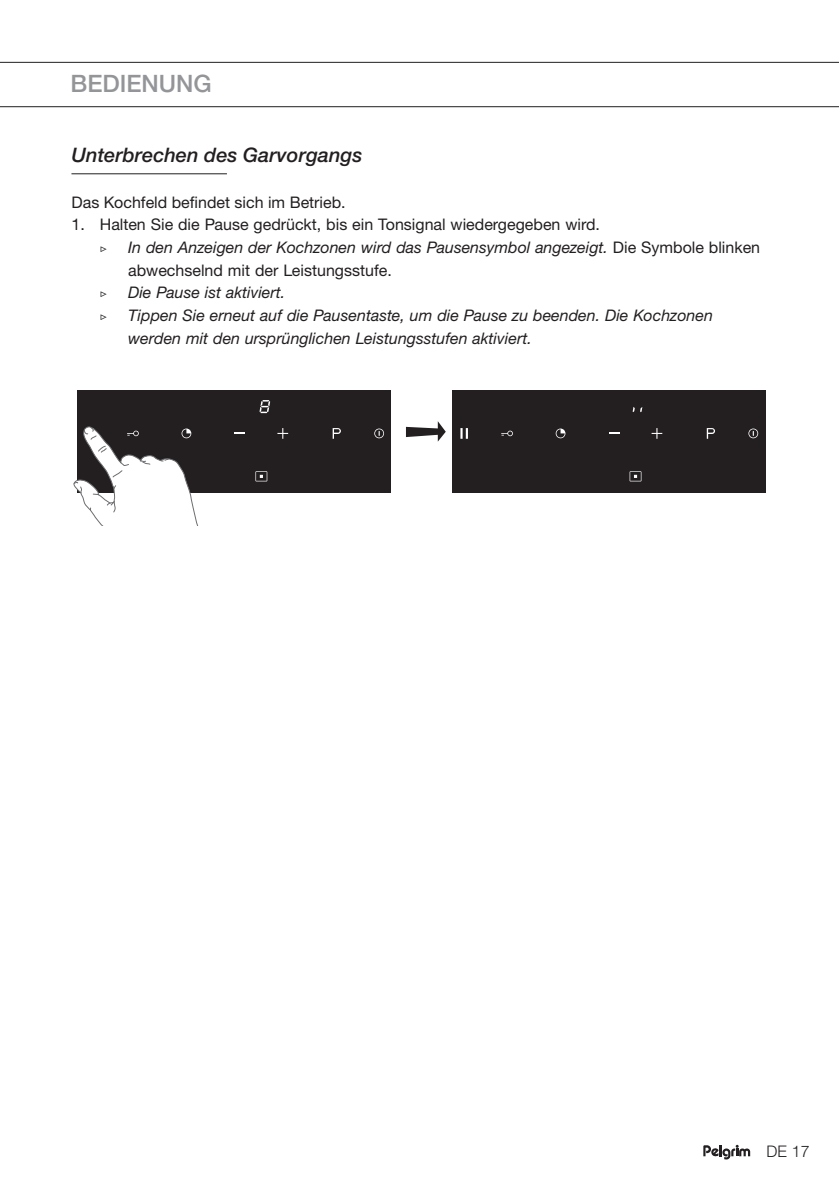
<style>
.page{position:relative;width:839px;height:1192px;background:#fff}
.page>*{position:absolute;margin:0;border:0;box-sizing:border-box;transform-origin:0 0}
.t1{font:500 24px "Helvetica Neue LTW1 G";color:#939598}
.t2{font:italic 500 20px "Helvetica Neue LTW1 G";color:#231f20}
.t3{font:italic 16px/22.6px "Helvetica Neue LTW1 G";color:#231f20}
.t4{font:16px "Helvetica Neue LTW1 G";color:#231f20}
.t5{font:300 16px "Helvetica Neue";color:#231f20}
.t6{font:16px "Garamond Premr Pro";color:#231f20}
.s1{font-style:normal}
</style>
<div class="page">
<hr style="left:0;top:62px;width:839px;height:1px;background:#231f20">
<hr style="left:0;top:106px;width:839px;height:1px;background:#231f20">
<svg style="left:703px;top:1145px;width:47px;height:14px"></svg>
<hr style="left:71px;top:173px;width:156px;height:1px;background:#231f20">
<div style="left:77px;top:390px;width:313px;height:102px;background:#231f20"></div>
<div style="left:452px;top:390px;width:314px;height:102px;background:#231f20"></div>
<svg style="left:260px;top:400px;width:10px;height:13px"></svg>
<svg style="left:633px;top:407px;width:10px;height:6px"></svg>
<svg style="left:277px;top:428px;width:11px;height:11px"></svg>
<svg style="left:333px;top:428px;width:8px;height:11px"></svg>
<svg style="left:255px;top:471px;width:12px;height:10px"></svg>
<svg style="left:374px;top:428px;width:10px;height:10px"></svg>
<svg style="left:652px;top:428px;width:10px;height:11px"></svg>
<svg style="left:460px;top:428px;width:8px;height:11px"></svg>
<svg style="left:707px;top:428px;width:8px;height:11px"></svg>
<svg style="left:630px;top:471px;width:11px;height:10px"></svg>
<svg style="left:501px;top:431px;width:12px;height:5px"></svg>
<svg style="left:748px;top:428px;width:10px;height:10px"></svg>
<svg style="left:556px;top:428px;width:9px;height:10px"></svg>
<svg style="left:73px;top:426px;width:128px;height:99px"></svg>
<svg style="left:406px;top:421px;width:40px;height:21px"></svg>
<h1 class="t1" style="left:70px;top:69px;width:143px">BEDIENUNG</h1>
<p class="t2" style="left:71px;top:143px;width:292px">Unterbrechen des Garvorgangs</p>
<p class="t4" style="left:71px;top:192px;width:276px">Das Kochfeld befindet sich im Betrieb.</p>
<p class="t4" style="left:71px;top:215px;width:530px">1. Halten Sie die Pause gedrückt, bis ein Tonsignal wiedergegeben wird.</p>
<p class="t6" style="left:100px;top:238px;width:9px">▷</p>
<p class="t3" style="left:128px;top:236px;width:633px">In den Anzeigen der Kochzonen wird das Pausensymbol angezeigt. <span class="s1">Die Symbole blinken abwechselnd mit der Leistungsstufe.</span></p>
<p class="t6" style="left:100px;top:284px;width:9px">▷</p>
<p class="t3" style="left:128px;top:281px;width:159px">Die Pause ist aktiviert.</p>
<p class="t6" style="left:100px;top:306px;width:9px">▷</p>
<p class="t3" style="left:128px;top:304px;width:586px">Tippen Sie erneut auf die Pausentaste, um die Pause zu beenden. Die Kochzonen werden mit den ursprünglichen Leistungsstufen aktiviert.</p>
<p class="t5" style="left:766px;top:1142px;width:45px">DE 17</p>
</div>
